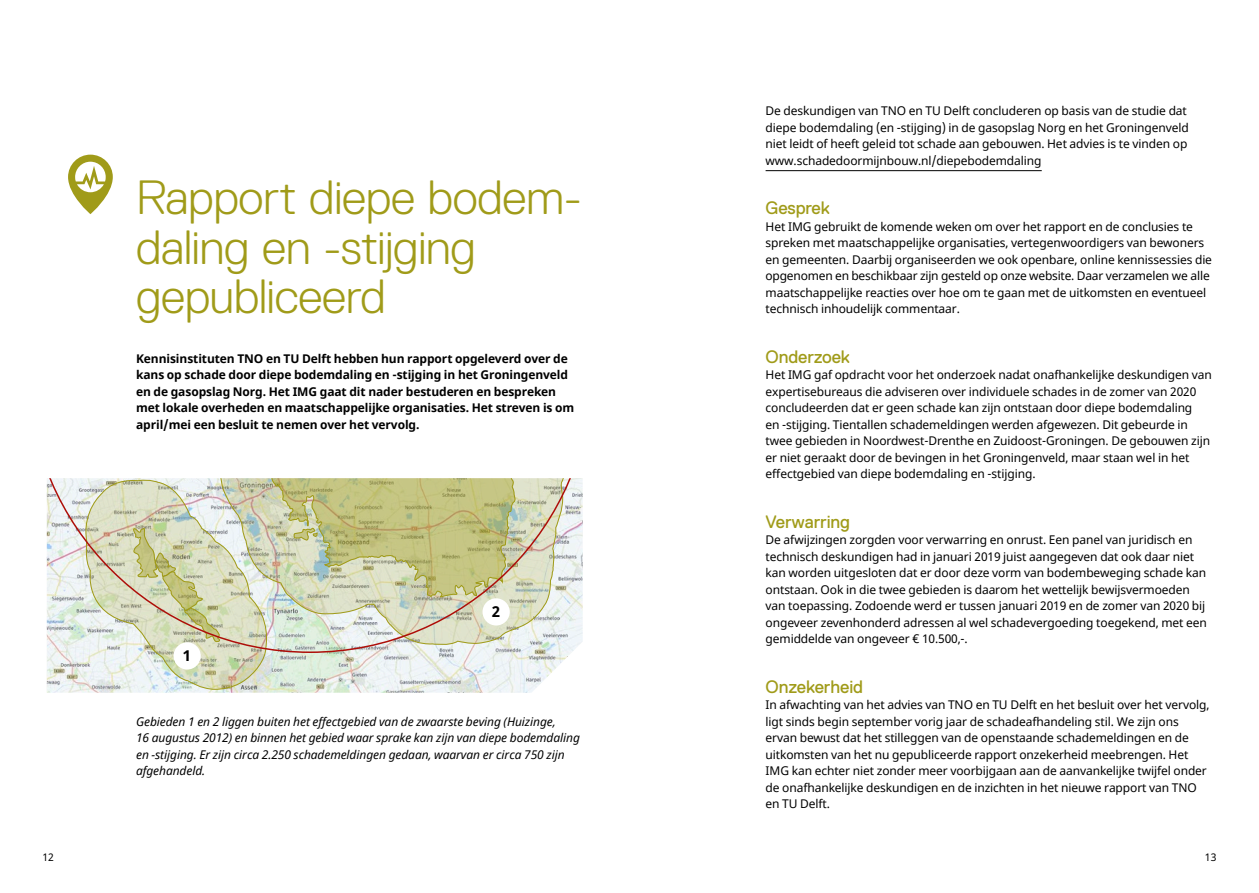
<style>
.page{position:relative;width:1259px;height:893px;background:#fff}
.page>*{position:absolute;margin:0;border:0;box-sizing:border-box;transform-origin:0 0}
.t1{font:300 48px/49.5px "Replica";letter-spacing:-.01em;color:#a09b19}
.t2{font:18px "Replica";letter-spacing:-.01em;color:#a09b19}
.t3{font:700 15px "Noto Sans";color:#000}
.t4{font:12px/16.5px "Noto Sans";letter-spacing:-.01em;color:#000}
.t5{font:700 12px/16.5px "Noto Sans";letter-spacing:-.01em;color:#000}
.t6{font:italic 12px/16.5px "Noto Sans";letter-spacing:-.01em;color:#000}
.t7{font:10.5px "Noto Sans";color:#000}
</style>
<div class="page">
<img style="left:47px;top:654px;width:523px;height:39px">
<img style="left:82px;top:654px;width:435px;height:36px">
<img style="left:47px;top:478px;width:536px;height:176px">
<svg style="left:68px;top:155px;width:45px;height:59px"></svg>
<div style="left:482px;top:598px;width:28px;height:27px;background:#fff;border-radius:50%"></div>
<div style="left:173px;top:642px;width:28px;height:27px;background:#fff;border-radius:50%"></div>
<hr style="left:765px;top:170px;width:276px;height:1px;background:#000">
<h1 class="t1" style="left:136px;top:173px;width:447px">Rapport diepe bodem&shy;daling en -stijging gepubliceerd</h1>
<p class="t5" style="left:136px;top:350px;width:440px">Kennisinstituten TNO en TU Delft hebben hun rapport opgeleverd over de kans op schade door diepe bodemdaling en -stijging in het Groningenveld en de gasopslag Norg. Het IMG gaat dit nader bestuderen en bespreken met lokale overheden en maatschappelijke organisaties. Het streven is om april/mei een besluit te nemen over het vervolg.</p>
<p class="t3" style="left:183px;top:645px;width:10px">1</p>
<p class="t3" style="left:492px;top:601px;width:10px">2</p>
<p class="t6" style="left:136px;top:713px;width:445px">Gebieden 1 en 2 liggen buiten het effectgebied van de zwaarste beving (Huizinge,<br>16 augustus 2012) en binnen het gebied waar sprake kan zijn van diepe bodemdaling en -stijging. Er zijn circa 2.250 schademeldingen gedaan, waarvan er circa 750 zijn afgehandeld.</p>
<p class="t4" style="left:765px;top:103px;width:425px">De deskundigen van TNO en TU Delft concluderen op basis van de studie dat diepe bodemdaling (en -stijging) in de gasopslag Norg en het Groningenveld niet leidt of heeft geleid tot schade aan gebouwen. Het advies is te vinden op www.schadedoormijnbouw.nl/diepebodemdaling</p>
<h2 class="t2" style="left:765px;top:198px;width:66px">Gesprek</h2>
<p class="t4" style="left:765px;top:218px;width:448px">Het IMG gebruikt de komende weken om over het rapport en de conclusies te spreken met maatschappelijke organisaties, vertegenwoordigers van bewoners en gemeenten. Daarbij organiseerden we ook openbare, online kennissessies die opgenomen en beschikbaar zijn gesteld op onze website. Daar verzamelen we alle maatschappelijke reacties over hoe om te gaan met de uitkomsten en eventueel technisch inhoudelijk commentaar.</p>
<h2 class="t2" style="left:765px;top:346px;width:86px">Onderzoek</h2>
<p class="t4" style="left:765px;top:367px;width:448px">Het IMG gaf opdracht voor het onderzoek nadat onafhankelijke deskundigen van expertisebureaus die adviseren over individuele schades in de zomer van 2020 concludeerden dat er geen schade kan zijn ontstaan door diepe bodemdaling<br>en -stijging. Tientallen schademeldingen werden afgewezen. Dit gebeurde in twee gebieden in Noordwest-Drenthe en Zuidoost-Groningen. De gebouwen zijn er niet geraakt door de bevingen in het Groningenveld, maar staan wel in het effectgebied van diepe bodemdaling en -stijging.</p>
<h2 class="t2" style="left:765px;top:511px;width:86px">Verwarring</h2>
<p class="t4" style="left:765px;top:532px;width:443px">De afwijzingen zorgden voor verwarring en onrust. Een panel van juridisch en technisch deskundigen had in januari 2019 juist aangegeven dat ook daar niet kan worden uitgesloten dat er door deze vorm van bodembeweging schade kan ontstaan. Ook in die twee gebieden is daarom het wettelijk bewijsvermoeden van toepassing. Zodoende werd er tussen januari 2019 en de zomer van 2020 bij ongeveer zevenhonderd adressen al wel schadevergoeding toegekend, met een gemiddelde van ongeveer € 10.500,-.</p>
<h2 class="t2" style="left:765px;top:676px;width:99px">Onzekerheid</h2>
<p class="t4" style="left:765px;top:697px;width:445px">In afwachting van het advies van TNO en TU Delft en het besluit over het vervolg, ligt sinds begin september vorig jaar de schadeafhandeling stil. We zijn ons ervan bewust dat het stilleggen van de openstaande schademeldingen en de uitkomsten van het nu gepubliceerde rapport onzekerheid meebrengen. Het IMG kan echter niet zonder meer voorbijgaan aan de aanvankelijke twijfel onder de onafhankelijke deskundigen en de inzichten in het nieuwe rapport van TNO en TU Delft.</p>
<p class="t7" style="left:43px;top:850px;width:13px">12</p>
<p class="t7" style="left:1205px;top:850px;width:13px">13</p>
</div>
